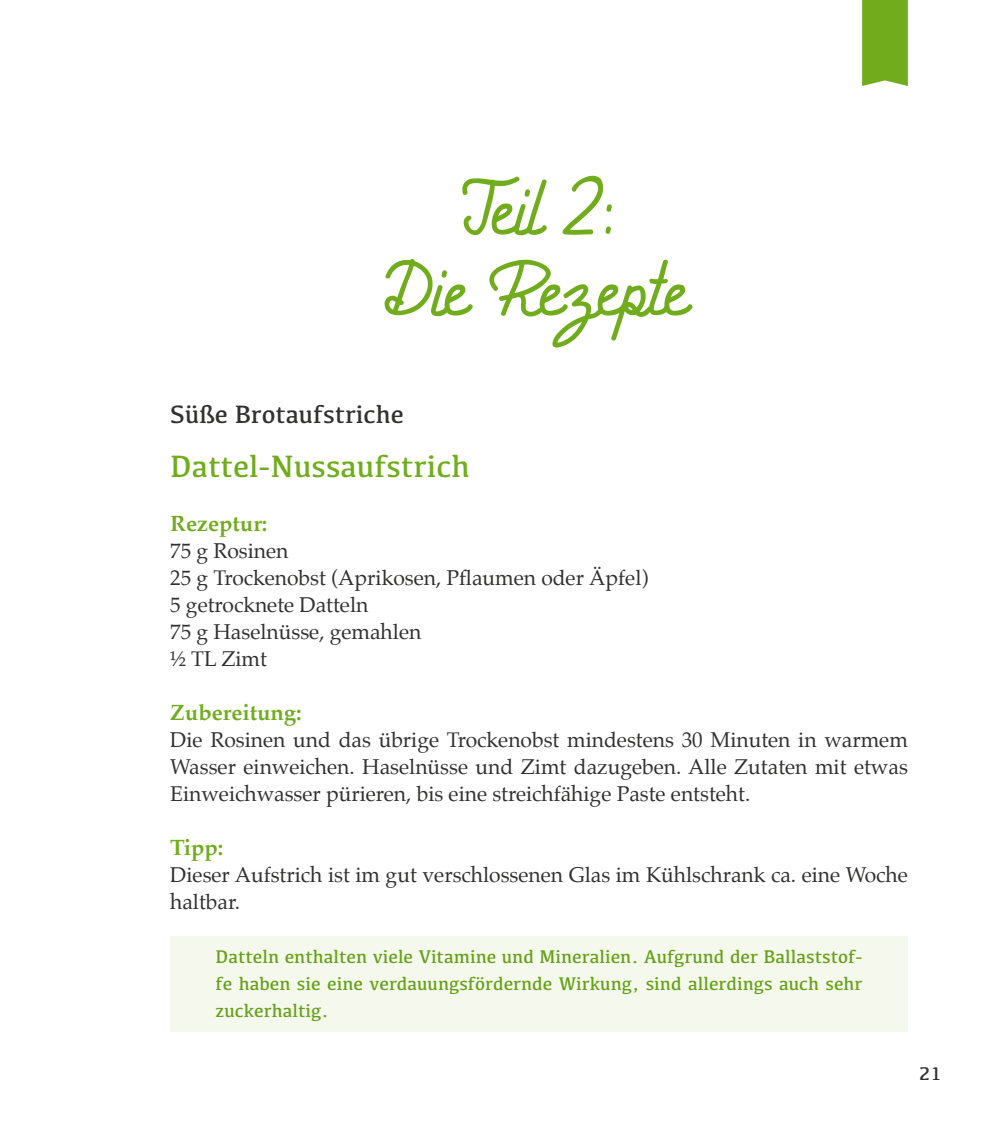
<style>
.page{position:relative;width:993px;height:1134px;background:#fff}
.page>*{position:absolute;margin:0;border:0;box-sizing:border-box;transform-origin:0 0}
.t1{font:92px/81px "CF Chevalierde Lorimier";letter-spacing:-.045em;color:#70ac1c;text-align:center}
.t2{font:32px "Kefa";color:#70ac1c}
.t3{font:26px "Kefa";color:#313130}
.t4{font:700 22px "Palatino";color:#70ac1c}
.t5{font:21px/27px "Palatino";color:#313130}
.t6{font:19px/27px "Kefa";color:#66a119;text-align:justify}
.t7{font:19px "Kefa";color:#313130}
</style>
<div class="page">
<div style="left:862px;top:0;width:45px;height:86px;background:#70ac1c"></div>
<div style="left:170px;top:936px;width:737px;height:96px;background:#f5f9ed"></div>
<h1 class="t1" style="left:385px;top:181px;width:309px">Teil 2:<br>Die Rezepte</h1>
<p class="t3" style="left:170px;top:398px;width:235px">Süße Brotaufstriche</p>
<h2 class="t2" style="left:170px;top:446px;width:301px">Dattel-Nussaufstrich</h2>
<p class="t4" style="left:170px;top:505px;width:99px">Rezeptur:</p>
<p class="t5" style="left:170px;top:537px;width:479px">75 g Rosinen<br>25 g Trockenobst (Aprikosen, Pflaumen oder Äpfel)<br>5 getrocknete Datteln<br>75 g Haselnüsse, gemahlen<br>½ TL Zimt</p>
<p class="t4" style="left:170px;top:694px;width:133px">Zubereitung:</p>
<p class="t5" style="left:170px;top:726px;width:739px;text-align:justify">Die Rosinen und das übrige Trockenobst mindestens 30 Minuten in warmem Wasser einweichen. Haselnüsse und Zimt dazugeben. Alle Zutaten mit etwas Einweichwasser pürieren, bis eine streichfähige Paste entsteht.</p>
<p class="t4" style="left:170px;top:829px;width:55px">Tipp:</p>
<p class="t5" style="left:170px;top:861px;width:739px">Dieser Aufstrich ist im gut verschlossenen Glas im Kühlschrank ca. eine Woche haltbar.</p>
<p class="t6" style="left:215px;top:943px;width:648px">Datteln enthalten viele Vitamine und Mineralien. Aufgrund der Ballaststof&shy;fe haben sie eine verdauungsfördernde Wirkung, sind allerdings auch sehr zuckerhaltig.</p>
<p class="t7" style="left:918px;top:1062px;width:24px">21</p>
</div>
